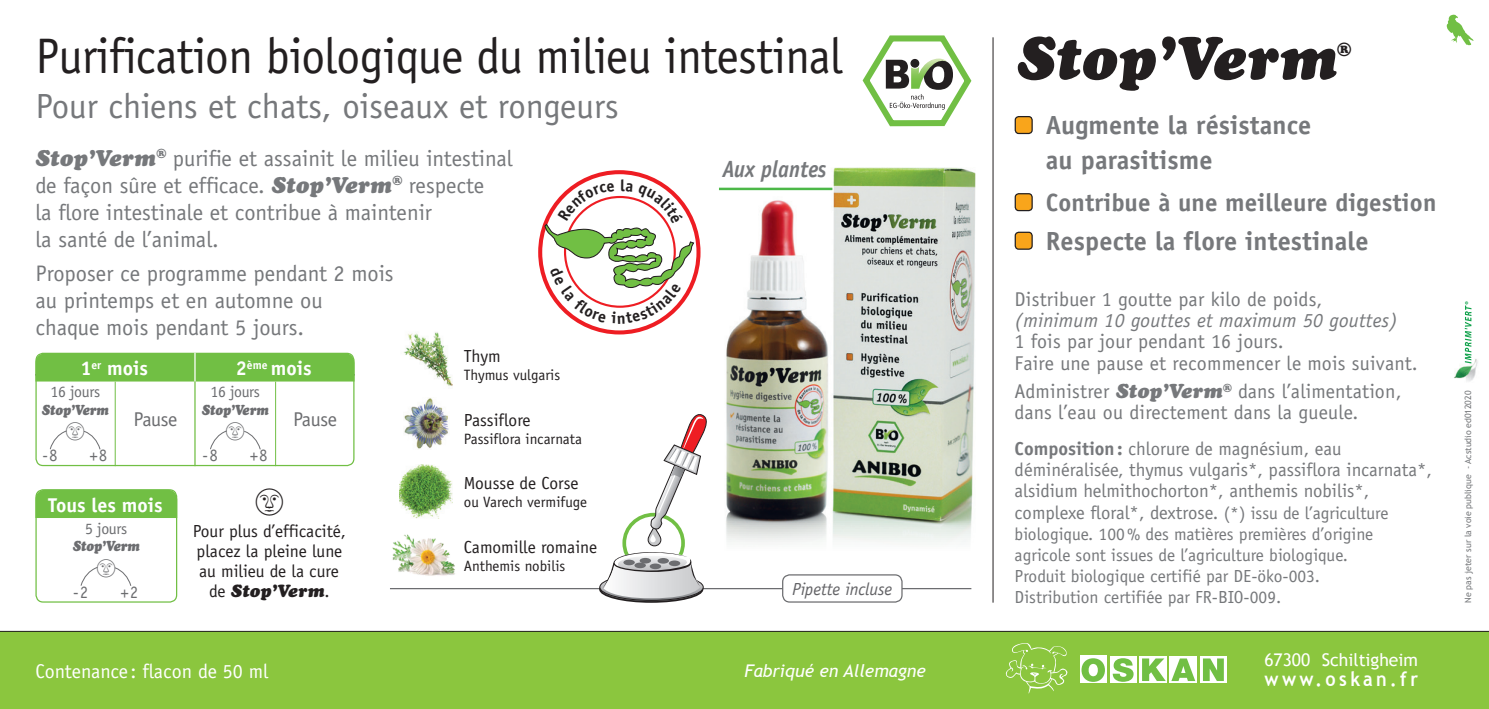
<style>
.page{position:relative;width:1489px;height:709px;background:#fff}
.page>*{position:absolute;margin:0;border:0;box-sizing:border-box;transform-origin:0 0}
.t1{font:italic 60px "Cooper Black Std";color:#231f20}
.t2{font:50px "Officina Sans";letter-spacing:-.01em;color:#231f20;scale:.95 1}
.t3{font:35px "Officina Sans";color:#76787b}
.t4{font:30px "L Astrology Pi Two";color:#231f20}
.t5{font:700 26.25px/35px "Officina Sans";letter-spacing:.005em;color:#76787b}
.t6{font:700 25px "Officina Sans";letter-spacing:.005em;color:#76787b}
.t7{font:italic 700 23.5px "Officina Sans";color:#76787b;scale:.9 1}
.t8{font:22.5px/27px "Officina Sans";color:#76787b}
.t9{font:20.25px "L Astrology Pi Two";color:#6c6d70}
.t10{font:20px/21.2px "Officina Sans";letter-spacing:.01em;color:#76787b}
.t11{font:italic 20px "Officina Sans";letter-spacing:.01em;color:#76787b}
.t12{font:700 20px "Officina Sans";color:#fff}
.t13{font:20px "Officina Sans";color:#fff}
.t14{font:700 20px "Trebuchet MS";letter-spacing:.19em;color:#fff;scale:.9 1}
.t15{font:20px "Officina Sans";letter-spacing:-.02em;color:#6c6d70}
.t16{font:18.75px/21.2px "Officina Sans";color:#76787b}
.t17{font:18.75px "Cooper Black Std";color:#231f20}
.t18{font:17.5px/21px "Officina Sans";color:#76787b}
.t19{font:17.5px/20px "Officina Sans";color:#231f20}
.t20{font:italic 17.5px "Trebuchet MS";color:#fff}
.t21{font:17.5px "Trebuchet MS";color:#fff}
.t22{font:italic 17.5px "Officina Sans";letter-spacing:-.005em;color:#636366}
.t23{font:italic 17.5px "Cooper Black Std";color:#231f20}
.t24{font:17.5px "Officina Sans";color:#6c6d70;scale:.9 1}
.t25{font:15.75px "Officina Sans";letter-spacing:-.02em;color:#6c6d70}
.t26{font:15px "Officina Sans";color:#231f20}
.t27{font:italic 14.5px "Cooper Black Std";letter-spacing:-.02em;color:#6c6d70;scale:.9 1}
.t28{font:8.75px "Trebuchet MS";color:#76787b}
.s1{font-family:"Cooper Black Std";font-style:italic}
.s2{font-family:"Officina Sans";font-style:normal}
.s3{font-weight:700}
.s4{font-size:17.5px}
</style>
<div class="page">
<img style="left:403px;top:332px;width:50px;height:54px">
<hr style="left:992px;top:37px;width:1px;height:565px;background:#231f20">
<div style="left:1015px;top:117px;width:17px;height:16px;background:#f9a51b;border-radius:4px"></div>
<div style="left:1014px;top:116px;width:18px;height:18px;border:1px solid #231f20;border-radius:4px"></div>
<div style="left:1015px;top:194px;width:17px;height:17px;background:#f9a51b;border-radius:4px"></div>
<div style="left:1014px;top:193px;width:18px;height:18px;border:1px solid #231f20;border-radius:4px"></div>
<div style="left:1015px;top:232px;width:17px;height:17px;background:#f9a51b;border-radius:4px"></div>
<div style="left:1014px;top:232px;width:18px;height:18px;border:1px solid #231f20;border-radius:4px"></div>
<svg style="left:1446px;top:15px;width:27px;height:30px"></svg>
<img style="left:1454px;top:356px;width:24px;height:26px">
<svg style="left:1464px;top:301px;width:7px;height:62px"></svg>
<div style="left:0;top:631px;width:1488px;height:78px;background:#8bc63e"></div>
<svg style="left:1005px;top:643px;width:62px;height:50px"></svg>
<div style="left:1079px;top:656px;width:27px;height:27px;background:#fff"></div>
<svg style="left:1081px;top:658px;width:23px;height:24px"></svg>
<div style="left:1109px;top:656px;width:27px;height:27px;background:#fff"></div>
<svg style="left:1112px;top:658px;width:21px;height:23px"></svg>
<div style="left:1139px;top:656px;width:27px;height:27px;background:#fff"></div>
<svg style="left:1142px;top:658px;width:23px;height:23px"></svg>
<div style="left:1169px;top:656px;width:27px;height:27px;background:#fff"></div>
<svg style="left:1171px;top:658px;width:24px;height:23px"></svg>
<svg style="left:1200px;top:656px;width:26px;height:27px"></svg>
<svg style="left:1202px;top:658px;width:21px;height:23px"></svg>
<hr style="left:0;top:631px;width:1488px;height:1px;background:#231f20">
<img style="left:657px;top:167px;width:319px;height:375px">
<svg style="left:862px;top:35px;width:110px;height:92px"></svg>
<div style="left:538px;top:170px;width:162px;height:164px;border:4px solid #ee1d23;border-radius:50%"></div>
<div style="left:37px;top:490px;width:139px;height:28px;background:#71bf44"></div>
<svg style="left:114px;top:567px;width:18px;height:19px"></svg>
<svg style="left:80px;top:567px;width:18px;height:19px"></svg>
<div style="left:35px;top:489px;width:142px;height:113px;border:1px solid #71bf44;border-radius:7px"></div>
<div style="left:35px;top:353px;width:319px;height:113px;border:1px solid #71bf44;border-radius:7px"></div>
<hr style="left:275px;top:381px;width:1px;height:85px;background:#71bf44">
<hr style="left:115px;top:381px;width:1px;height:85px;background:#71bf44">
<hr style="left:194px;top:380px;width:2px;height:86px;background:#71bf44">
<div style="left:35px;top:353px;width:319px;height:28px;background:#71bf44"></div>
<hr style="left:194px;top:353px;width:2px;height:28px;background:#fff">
<svg style="left:84px;top:431px;width:17px;height:19px"></svg>
<svg style="left:244px;top:431px;width:17px;height:19px"></svg>
<svg style="left:49px;top:430px;width:18px;height:20px"></svg>
<svg style="left:210px;top:430px;width:17px;height:20px"></svg>
<img style="left:404px;top:398px;width:45px;height:51px">
<img style="left:399px;top:464px;width:53px;height:54px">
<img style="left:392px;top:534px;width:63px;height:42px">
<hr style="left:719px;top:188px;width:113px;height:2px;background:#4cb848">
<hr style="left:390px;top:588px;width:581px;height:1px;background:#6c6d70">
<div style="left:782px;top:575px;width:120px;height:27px;background:#fff;border-radius:7px"></div>
<div style="left:782px;top:574px;width:120px;height:28px;border:1px solid #6c6d70;border-radius:7px"></div>
<div style="left:599px;top:575px;width:104px;height:28px;border:2px solid #231f20;border-radius:50%"></div>
<svg style="left:600px;top:411px;width:110px;height:189px"></svg>
<svg style="left:543px;top:179px;width:153px;height:145px"></svg>
<h2 class="t2" style="left:35px;top:27px;width:851px">Purification biologique du milieu intestinal</h2>
<h3 class="t3" style="left:35px;top:86px;width:584px">Pour chiens et chats, oiseaux et rongeurs</h3>
<p class="t8" style="left:35px;top:145px;width:479px"><span class="s1">Stop’Verm</span><sup>®</sup> purifie et assainit le milieu intestinal de façon sûre et efficace. <span class="s1">Stop’Verm</span><sup>®</sup> respecte<br>la flore intestinale et contribue à maintenir<br>la santé de l’animal.</p>
<p class="t8" style="left:35px;top:260px;width:360px">Proposer ce programme pendant 2 mois au printemps et en automne ou<br>chaque mois pendant 5 jours.</p>
<p class="t12" style="left:80px;top:356px;width:69px">1<sup>er</sup> mois</p>
<p class="t12" style="left:236px;top:356px;width:77px">2<sup>ème</sup> mois</p>
<p class="t25" style="left:210px;top:383px;width:51px">16 jours</p>
<p class="t27" style="left:202px;top:400px;width:76px">Stop’Verm</p>
<p class="t9" style="left:225px;top:422px;width:22px">6</p>
<p class="t25" style="left:50px;top:383px;width:51px">16 jours</p>
<p class="t27" style="left:42px;top:400px;width:76px">Stop’Verm</p>
<p class="t9" style="left:65px;top:422px;width:22px">6</p>
<p class="t24" style="left:42px;top:445px;width:18px">-8</p>
<p class="t24" style="left:90px;top:445px;width:21px">+8</p>
<p class="t24" style="left:203px;top:445px;width:18px">-8</p>
<p class="t24" style="left:250px;top:445px;width:21px">+8</p>
<p class="t15" style="left:133px;top:408px;width:45px">Pause</p>
<p class="t15" style="left:293px;top:408px;width:45px">Pause</p>
<p class="t12" style="left:48px;top:492px;width:116px">Tous les mois</p>
<p class="t25" style="left:85px;top:519px;width:44px">5 jours</p>
<p class="t27" style="left:73px;top:537px;width:76px">Stop’Verm</p>
<p class="t9" style="left:96px;top:558px;width:22px">6</p>
<p class="t24" style="left:73px;top:581px;width:18px">-2</p>
<p class="t24" style="left:121px;top:581px;width:21px">+2</p>
<h3 class="t4" style="left:254px;top:488px;width:31px">6</h3>
<p class="t19" style="left:193px;top:520px;width:155px">Pour plus d’efficacité, placez la pleine lune au milieu de la cure</p>
<p class="t23" style="left:209px;top:579px;width:122px"><span class="s2">de</span> Stop’Verm<span class="s2">.</span></p>
<p class="t13" style="left:35px;top:659px;width:234px">Contenance : flacon de 50 ml</p>
<p class="t19" style="left:464px;top:346px;width:38px">Thym</p>
<p class="t26" style="left:464px;top:366px;width:98px">Thymus vulgaris</p>
<p class="t19" style="left:464px;top:409px;width:68px">Passiflore</p>
<p class="t26" style="left:464px;top:429px;width:120px">Passiflora incarnata</p>
<p class="t19" style="left:464px;top:473px;width:116px">Mousse de Corse</p>
<p class="t26" style="left:464px;top:493px;width:125px">ou Varech vermifuge</p>
<p class="t19" style="left:464px;top:537px;width:135px">Camomille romaine</p>
<p class="t26" style="left:464px;top:557px;width:103px">Anthemis nobilis</p>
<p class="t7" style="left:722px;top:154px;width:117px">Aux plantes</p>
<p class="t22" style="left:792px;top:579px;width:102px">Pipette incluse</p>
<p class="t20" style="left:744px;top:660px;width:183px">Fabriqué en Allemagne</p>
<h1 class="t1" style="left:1016px;top:21px;width:322px">Stop’Verm</h1>
<p class="t17" style="left:1337px;top:38px;width:16px">®</p>
<p class="t5" style="left:1045px;top:107px;width:267px">Augmente la résistance au parasitisme</p>
<p class="t6" style="left:1045px;top:187px;width:392px">Contribue à une meilleure digestion</p>
<p class="t5" style="left:1045px;top:223px;width:324px">Respecte la flore intestinale</p>
<p class="t10" style="left:1014px;top:288px;width:309px">Distribuer 1 goutte par kilo de poids,</p>
<p class="t11" style="left:1014px;top:309px;width:385px">(minimum 10 gouttes et maximum 50 gouttes)</p>
<p class="t10" style="left:1014px;top:331px;width:405px">1 fois par jour pendant 16 jours.<br>Faire une pause et recommencer le mois suivant.</p>
<p class="t10" style="left:1014px;top:381px;width:388px">Administrer <span class="s1">Stop’Verm</span><sup>®</sup> dans l’alimentation, dans l’eau ou directement dans la gueule.</p>
<p class="t16" style="left:1014px;top:438px;width:419px"><span class="s3">Composition:</span> chlorure de magnésium, eau déminéralisée, thymus vulgaris*, passiflora incarnata*, alsidium helmithochorton*, anthemis nobilis*, complexe floral*, dextrose. <span class="s4">(*) issu de l’agriculture</span></p>
<p class="t18" style="left:1014px;top:523px;width:360px">biologique. 100% des matières premières d’origine agricole sont issues de l’agriculture biologique.<br>Produit biologique certifié par DE-öko-003.<br>Distribution certifiée par FR-BIO-009.</p>
<p class="t21" style="left:1264px;top:650px;width:155px">67300 Schiltigheim</p>
<p class="t14" style="left:1264px;top:667px;width:172px">www.oskan.fr</p>
<p class="t28" style="left:1462px;top:602px;width:213px;rotate:-90deg">Ne pas jeter sur la voie publique - Acstudio ed012020</p>
</div>
